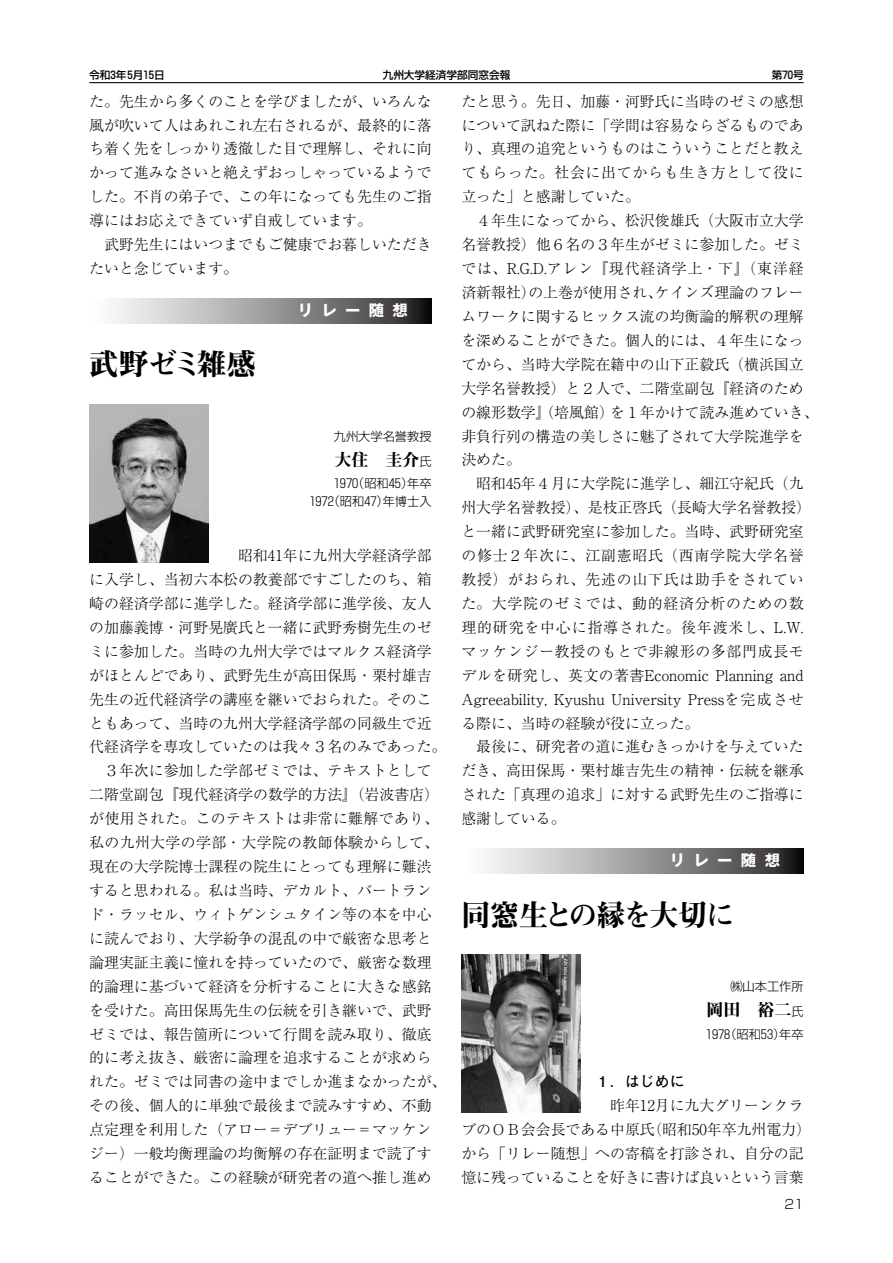
<style>
.page{position:relative;width:893px;height:1263px;background:#fff}
.page>*{position:absolute;margin:0;border:0;box-sizing:border-box;transform-origin:0 0}
.t1{font:29.7px "Midashi Min Pr 6 MA31";letter-spacing:-.045em;color:#000}
.t2{font:16.95px "Midashi Min Pr 6 MA31";color:#000}
.t3{font:700 15.3px "Gothic MB101 Pr 6";letter-spacing:.55em;color:#fff}
.t4{font:300 14.85px/23.9px "Ryumin Pr 6";color:#000}
.t5{font:700 14.85px "Futo Go B101 Pr 6";color:#000}
.t6{font:300 12.75px "Shin Go Pr 6";color:#000}
.t7{font:300 12.15px/18px "Shin Go Pr 6";color:#000;text-align:right}
.t8{font:500 10.65px "Shin Go Pr 6";color:#000}
.s1{color:#dcdddd}
.s2{font-family:"Shin Go Pr 6";font-weight:300;font-size:12.15px}
</style>
<div class="page">
<hr style="left:89px;top:82px;width:715px;height:1px;background:#000">
<svg style="left:485px;top:848px;width:319px;height:26px;background:#939293"></svg>
<img style="left:461px;top:955px;width:119px;height:158px">
<svg style="left:113px;top:298px;width:319px;height:26px;background:#939293"></svg>
<img style="left:89px;top:404px;width:119px;height:159px">
<p class="t8" style="left:89px;top:66px;width:77px">令和3年５月１５日</p>
<p class="t8" style="left:383px;top:66px;width:129px">九州大学経済学部同窓会報</p>
<p class="t8" style="left:772px;top:66px;width:33px">第70号</p>
<p class="t4" style="left:461px;top:88px;width:359px">たと思う。先日、加藤・河野氏に当時のゼミの感想について訊ねた際に「学問は容易ならざるものであり、真理の追究というものはこういうことだと教えてもらった。社会に出てからも生き方として役に立った」と感謝していた。<br>　４年生になってから、松沢俊雄氏（大阪市立大学名誉教授）他６名の３年生がゼミに参加した。ゼミでは、R.G.D.アレン『現代経済学上・下』（東洋経済新報社）の上巻が使用され、ケインズ理論のフレームワークに関するヒックス流の均衡論的解釈の理解を深めることができた。個人的には、４年生になってから、当時大学院在籍中の山下正毅氏（横浜国立大学名誉教授）と２人で、二階堂副包『経済のための線形数学』（培風館）を１年かけて読み進めていき、非負行列の構造の美しさに魅了されて大学院進学を決めた。<br>　昭和45年４月に大学院に進学し、細江守紀氏（九州大学名誉教授）、是枝正啓氏（長崎大学名誉教授）と一緒に武野研究室に参加した。当時、武野研究室の修士２年次に、江副憲昭氏（西南学院大学名誉教授）がおられ、先述の山下氏は助手をされていた。大学院のゼミでは、動的経済分析のための数理的研究を中心に指導された。後年渡米し、L.W.マッケンジー教授のもとで非線形の多部門成長モデルを研究し、英文の著書Economic Planning and<br>Agreeability, Kyushu University Pressを完成させる際に、当時の経験が役に立った。<br>　最後に、研究者の道に進むきっかけを与えていただき、高田保馬・栗村雄吉先生の精神・伝統を継承された「真理の追求」に対する武野先生のご指導に感謝している。</p>
<p class="t3" style="left:670px;top:848px;width:135px">リレー随想<span class="s1">　</span></p>
<h1 class="t1" style="left:461px;top:892px;width:275px">同窓生との縁を大切に</h1>
<p class="t4" style="left:89px;top:88px;width:344px">た。先生から多くのことを学びましたが、いろんな風が吹いて人はあれこれ左右されるが、最終的に落ち着く先をしっかり透徹した目で理解し、それに向かって進みなさいと絶えずおっしゃっているようでした。不肖の弟子で、この年になっても先生のご指導にはお応えできていず自戒しています。<br>　武野先生にはいつまでもご健康でお暮しいただきたいと念じています。</p>
<p class="t3" style="left:298px;top:298px;width:135px">リレー随想<span class="s1">　</span></p>
<h1 class="t1" style="left:89px;top:341px;width:169px">武野ゼミ雑感</h1>
<p class="t7" style="left:334px;top:426px;width:99px">九州大学名誉教授</p>
<p class="t2" style="left:334px;top:447px;width:99px">大住　圭介<span class="s2">氏</span></p>
<p class="t7" style="left:309px;top:474px;width:124px">1970(昭和45) 年卒<br>1972( 昭和47) 年博士入</p>
<p class="t4" style="left:89px;top:543px;width:359px;text-indent:134px">　昭和41年に九州大学経済学部に入学し、当初六本松の教養部ですごしたのち、箱崎の経済学部に進学した。経済学部に進学後、友人の加藤義博・河野晃廣氏と一緒に武野秀樹先生のゼミに参加した。当時の九州大学ではマルクス経済学がほとんどであり、武野先生が高田保馬・栗村雄吉先生の近代経済学の講座を継いでおられた。そのこともあって、当時の九州大学経済学部の同級生で近代経済学を専攻していたのは我々３名のみであった。　３年次に参加した学部ゼミでは、テキストとして二階堂副包『現代経済学の数学的方法』（岩波書店）が使用された。このテキストは非常に難解であり、私の九州大学の学部・大学院の教師体験からして、現在の大学院博士課程の院生にとっても理解に難渋すると思われる。私は当時、デカルト、バートランド・ラッセル、ウィトゲンシュタイン等の本を中心に読んでおり、大学紛争の混乱の中で厳密な思考と論理実証主義に憧れを持っていたので、厳密な数理的論理に基づいて経済を分析することに大きな感銘を受けた。高田保馬先生の伝統を引き継いで、武野ゼミでは、報告箇所について行間を読み取り、徹底的に考え抜き、厳密に論理を追求することが求められた。ゼミでは同書の途中までしか進まなかったが、その後、個人的に単独で最後まで読みすすめ、不動点定理を利用した（アロー＝デブリュー＝マッケンジー）一般均衡理論の均衡解の存在証明まで読了することができた。この経験が研究者の道へ推し進め</p>
<p class="t7" style="left:730px;top:976px;width:75px">㈱山本工作所</p>
<p class="t2" style="left:706px;top:997px;width:99px">岡田　裕二<span class="s2">氏</span></p>
<p class="t7" style="left:706px;top:1024px;width:99px">1978(昭和53) 年卒</p>
<p class="t5" style="left:595px;top:1070px;width:91px">１．はじめに</p>
<p class="t4" style="left:461px;top:1093px;width:351px;text-indent:134px">　昨年12月に九大グリーンクラブのＯＢ会会長である中原氏（昭和50年卒九州電力）から「リレー随想」への寄稿を打診され、自分の記憶に残っていることを好きに書けば良いという言葉</p>
<p class="t6" style="left:784px;top:1193px;width:21px">21</p>
</div>
